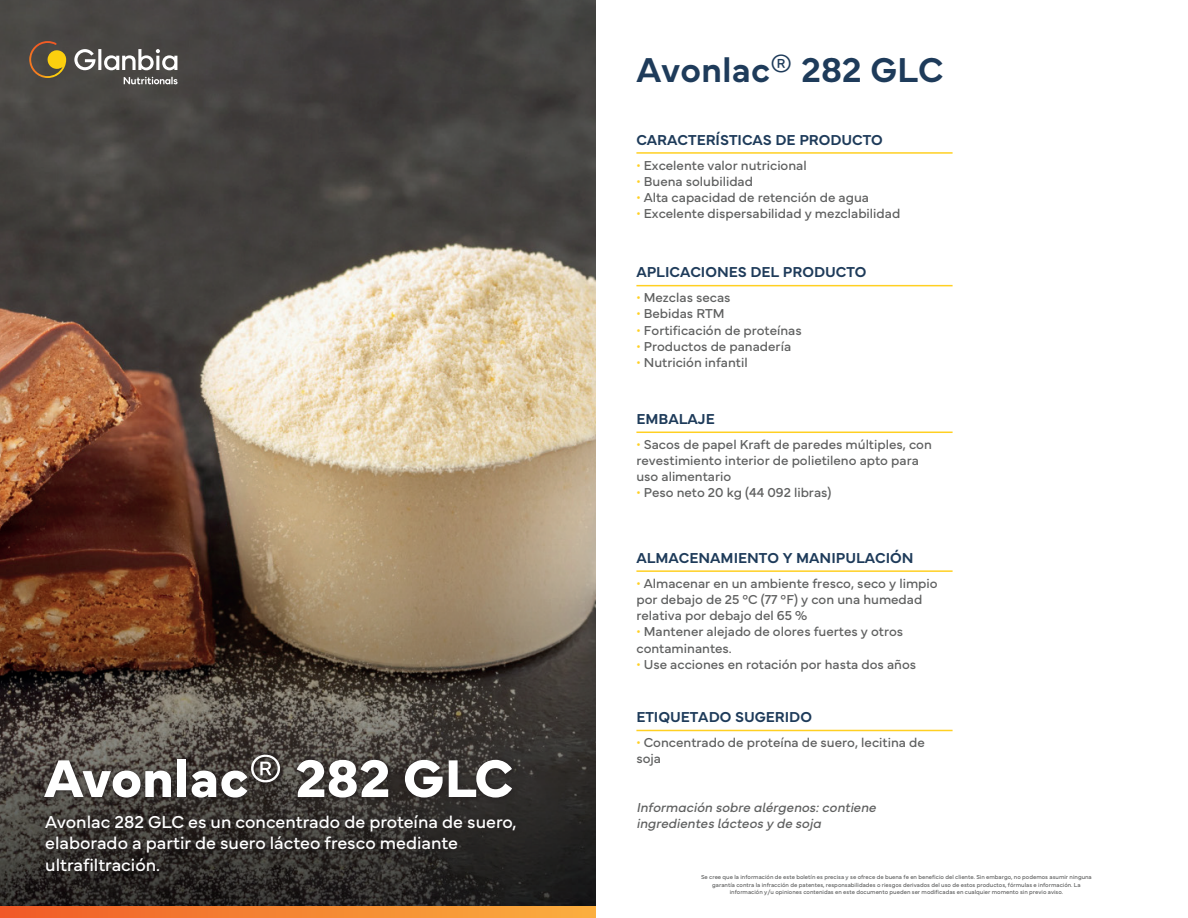
<style>
.page{position:relative;width:1188px;height:918px;background:#fff}
.page>*{position:absolute;margin:0;border:0;box-sizing:border-box;transform-origin:0 0}
.t1{font:700 55.2px "Mundial";color:#fff}
.t2{font:600 36px "Mundial";color:#1e3b5a}
.t3{font:18px/21.6px "Mundial";color:#fff}
.t4{font:600 15px "Mundial";color:#1e3b5a}
.t5{font:13.5px/16.2px "Mundial";color:#5f6060}
.t6{font:italic 13.5px/16.2px "Mundial";color:#5f6060}
.t7{font:6px/7.2px "Mundial";color:#5f6060;text-align:center}
.s1{color:#ffd022}
</style>
<div class="page">
<img style="left:0;top:0;width:596px;height:906px">
<svg style="left:0;top:906px;width:596px;height:12px;background:#f58532"></svg>
<img style="left:37px;top:744px;width:485px;height:76px">
<img style="left:38px;top:806px;width:491px;height:78px">
<svg style="left:74px;top:49px;width:104px;height:35px"></svg>
<svg style="left:29px;top:41px;width:37px;height:37px"></svg>
<hr style="left:636px;top:152px;width:317px;height:2px;background:#ffd022">
<hr style="left:636px;top:285px;width:317px;height:1px;background:#ffd022">
<hr style="left:636px;top:432px;width:317px;height:1px;background:#ffd022">
<hr style="left:636px;top:570px;width:317px;height:2px;background:#ffd022">
<hr style="left:636px;top:730px;width:317px;height:1px;background:#ffd022">
<h1 class="t1" style="left:44px;top:735px;width:471px">Avonlac® 282 GLC</h1>
<h3 class="t3" style="left:45px;top:809px;width:473px">Avonlac 282 GLC es un concentrado de proteína de suero, elaborado a partir de suero lácteo fresco mediante ultrafiltración.</h3>
<h2 class="t2" style="left:636px;top:42px;width:309px">Avonlac® 282 GLC</h2>
<p class="t4" style="left:636px;top:128px;width:248px">CARACTERÍSTICAS DE PRODUCTO</p>
<p class="t5" style="left:636px;top:156px;width:172px"><span class="s1">•</span> Excelente valor nutricional</p>
<p class="t5" style="left:636px;top:172px;width:118px"><span class="s1">•</span> Buena solubilidad</p>
<p class="t5" style="left:636px;top:188px;width:234px"><span class="s1">•</span> Alta capacidad de retención de agua</p>
<p class="t5" style="left:636px;top:204px;width:265px"><span class="s1">•</span> Excelente dispersabilidad y mezclabilidad</p>
<p class="t4" style="left:636px;top:260px;width:232px">APLICACIONES DEL PRODUCTO</p>
<p class="t5" style="left:636px;top:288px;width:96px"><span class="s1">•</span> Mezclas secas</p>
<p class="t5" style="left:636px;top:305px;width:90px"><span class="s1">•</span> Bebidas RTM</p>
<p class="t5" style="left:636px;top:321px;width:167px"><span class="s1">•</span> Fortificación de proteínas</p>
<p class="t5" style="left:636px;top:337px;width:156px"><span class="s1">•</span> Productos de panadería</p>
<p class="t5" style="left:636px;top:353px;width:113px"><span class="s1">•</span> Nutrición infantil</p>
<p class="t4" style="left:636px;top:407px;width:80px">EMBALAJE</p>
<p class="t5" style="left:636px;top:435px;width:297px"><span class="s1">•</span> Sacos de papel Kraft de paredes múltiples, con revestimiento interior de polietileno apto para uso alimentario</p>
<p class="t5" style="left:636px;top:484px;width:197px"><span class="s1">•</span> Peso neto 20 kg (44 092 libras)</p>
<p class="t4" style="left:636px;top:546px;width:279px">ALMACENAMIENTO Y MANIPULACIÓN</p>
<p class="t5" style="left:636px;top:574px;width:303px"><span class="s1">•</span> Almacenar en un ambiente fresco, seco y limpio por debajo de 25 °C (77 °F) y con una humedad relativa por debajo del 65 %</p>
<p class="t5" style="left:636px;top:622px;width:268px"><span class="s1">•</span> Mantener alejado de olores fuertes y otros contaminantes.</p>
<p class="t5" style="left:636px;top:655px;width:281px"><span class="s1">•</span> Use acciones en rotación por hasta dos años</p>
<p class="t4" style="left:636px;top:705px;width:177px">ETIQUETADO SUGERIDO</p>
<p class="t5" style="left:636px;top:733px;width:290px"><span class="s1">•</span> Concentrado de proteína de suero, lecitina de soja</p>
<p class="t6" style="left:636px;top:798px;width:241px">Información sobre alérgenos: contiene ingredientes lácteos y de soja</p>
<p class="t7" style="left:701px;top:873px;width:392px">Se cree que la información de este boletín es precisa y se ofrece de buena fe en beneficio del cliente. Sin embargo, no podemos asumir ninguna garantía contra la infracción de patentes, responsabilidades o riesgos derivados del uso de estos productos, fórmulas e información. La información y/u opiniones contenidas en este documento pueden ser modificadas en cualquier momento sin previo aviso.</p>
</div>
